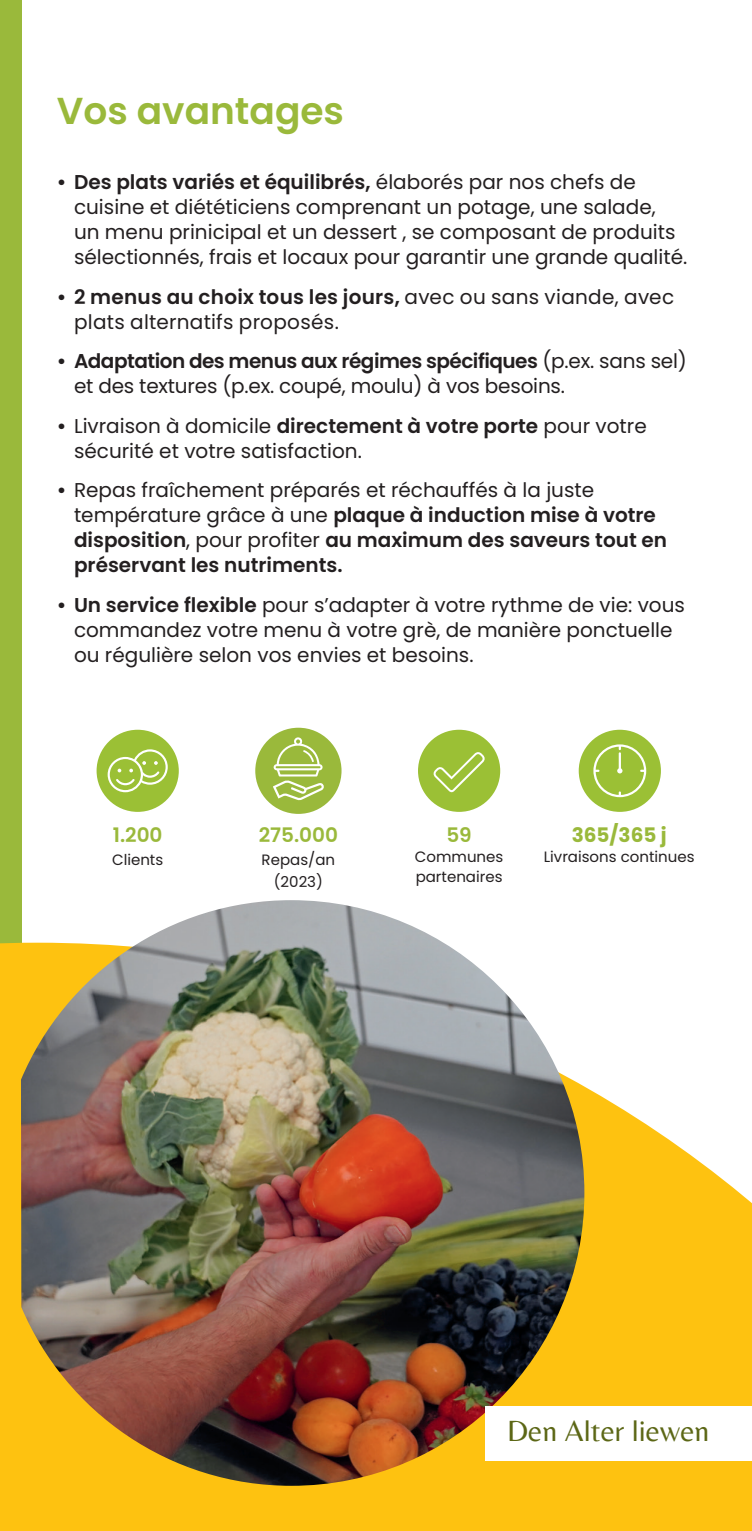
<style>
.page{position:relative;width:752px;height:1531px;background:#fff}
.page>*{position:absolute;margin:0;border:0;box-sizing:border-box;transform-origin:0 0}
.t1{font:600 37.5px "Poppins";color:#9ab93b}
.t2{font:30px "Belleza";color:#5c6716}
.t3{font:20px/25px "Poppins";color:#231f20}
.t4{font:600 20px/25px "Poppins";color:#231f20}
.t5{font:600 20px "Poppins";color:#9ab93b}
.t6{font:700 20px "Poppins";color:#9ab93b}
.t7{font:15px/20px "Poppins";color:#231f20}
.s1{font-weight:600}
.s2{font-weight:400}
</style>
<div class="page">
<div style="left:0;top:0;width:21px;height:1531px;background:#9ab93b"></div>
<svg style="left:0;top:943px;width:751px;height:588px;fill:#fec210"></svg>
<div style="left:255px;top:728px;width:86px;height:86px;background:#9ab93b;border-radius:50%"></div>
<svg style="left:273px;top:737px;width:51px;height:63px"></svg>
<div style="left:418px;top:730px;width:82px;height:82px;background:#9bc035;border-radius:50%"></div>
<svg style="left:433px;top:752px;width:52px;height:40px"></svg>
<div style="left:578px;top:730px;width:82px;height:82px;background:#9bc035;border-radius:50%"></div>
<svg style="left:593px;top:744px;width:53px;height:53px"></svg>
<div style="left:96px;top:730px;width:83px;height:82px;background:#9bc035;border-radius:50%"></div>
<svg style="left:108px;top:749px;width:60px;height:43px"></svg>
<img style="left:21px;top:900px;width:563px;height:586px">
<div style="left:485px;top:1406px;width:266px;height:54px;background:#fff"></div>
<h1 class="t1" style="left:57px;top:90px;width:289px">Vos avantages</h1>
<p class="t3" style="left:74px;top:170px;width:614px;text-indent:-17px"><span class="s1">• Des plats variés et équilibrés,</span> élaborés par nos chefs de cuisine et diététiciens comprenant un potage, une salade,<br>un menu prinicipal et un dessert , se composant de produits sélectionnés, frais et locaux pour garantir une grande qualité.</p>
<p class="t3" style="left:74px;top:284px;width:601px;text-indent:-17px"><span class="s1">• 2 menus au choix tous les jours,</span> avec ou sans viande, avec plats alternatifs proposés.</p>
<p class="t3" style="left:74px;top:349px;width:614px;text-indent:-17px"><span class="s1">• Adaptation des menus aux régimes spécifiques</span> (p.ex. sans sel) et des textures (p.ex. coupé, moulu) à vos besoins.</p>
<p class="t3" style="left:74px;top:413px;width:574px;text-indent:-17px"><span class="s1">•</span> Livraison à domicile <span class="s1">directement à votre porte</span> pour votre sécurité et votre satisfaction.</p>
<p class="t4" style="left:74px;top:478px;width:594px;text-indent:-17px">• <span class="s2">Repas fraîchement préparés et réchauffés à la juste température grâce à une</span> plaque à induction mise à votre disposition<span class="s2">, pour profiter</span> au maximum des saveurs tout en préservant les nutriments.</p>
<p class="t3" style="left:74px;top:593px;width:612px;text-indent:-17px"><span class="s1">• Un service flexible</span> pour s’adapter à votre rythme de vie: vous commandez votre menu à votre grè, de manière ponctuelle ou régulière selon vos envies et besoins.</p>
<p class="t5" style="left:113px;top:823px;width:51px">1.200</p>
<p class="t7" style="left:112px;top:849px;width:53px">Clients</p>
<p class="t5" style="left:258px;top:823px;width:81px">275.000</p>
<p class="t7" style="left:261px;top:848px;width:75px;line-height:22.5px;text-align:center">Repas/an (2023)</p>
<p class="t5" style="left:446px;top:823px;width:27px">59</p>
<p class="t7" style="left:414px;top:847px;width:90px">Communes partenaires</p>
<p class="t6" style="left:571px;top:823px;width:96px">365/365 j</p>
<p class="t7" style="left:543px;top:847px;width:152px">Livraisons continues</p>
<h2 class="t2" style="left:506px;top:1405px;width:204px">Den Alter liewen</h2>
</div>
